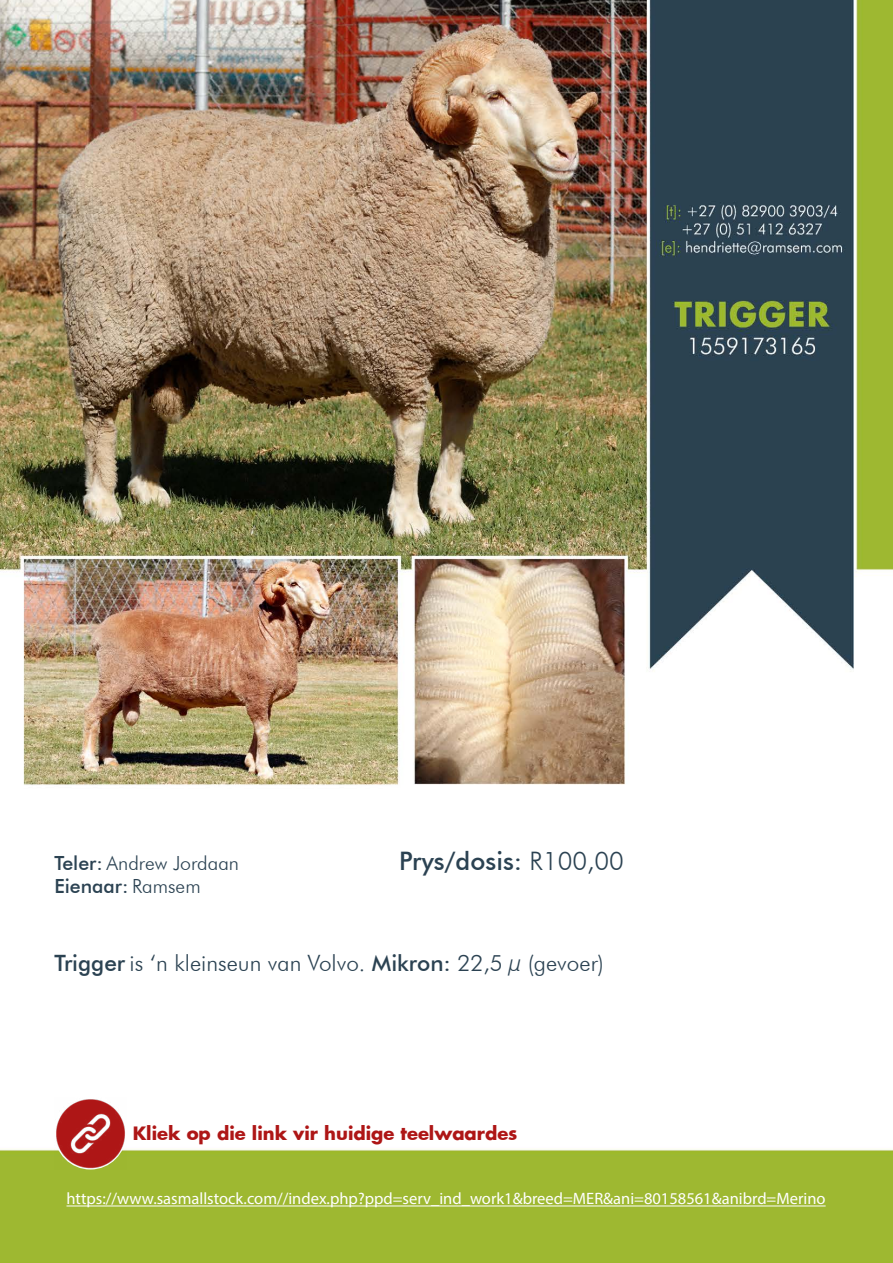
<style>
.page{position:relative;width:893px;height:1263px;background:#fff}
.page>*{position:absolute;margin:0;border:0;box-sizing:border-box;transform-origin:0 0}
.t1{font:500 25.5px "Futura BT";color:#2b4252}
.t2{font:300 22.5px "Futura BT";color:#2b4252}
.t3{font:300 19.5px "Futura BT";color:#2b4252}
.t4{font:500 19.5px "Futura BT";color:#2b4252}
.t5{font:700 18px "Futura";color:#ae1616}
.t6{font:16.5px "Myriad Pro";color:#fff}
.s1{font-weight:500}
.s2{font-weight:300}
</style>
<div class="page">
<img style="left:0;top:0;width:893px;height:1263px">
<hr style="left:66px;top:1205px;width:760px;height:1px;background:#fff">
<img style="left:54px;top:1098px;width:72px;height:72px">
<p class="t3" style="left:54px;top:851px;width:186px"><span class="s1">Teler:</span> Andrew Jordaan</p>
<h1 class="t1" style="left:399px;top:845px;width:226px">Prys/dosis: <span class="s2">R100,00</span></h1>
<p class="t4" style="left:54px;top:874px;width:148px">Eienaar: <span class="s2">Ramsem</span></p>
<h2 class="t2" style="left:54px;top:949px;width:551px"><span class="s1">Trigger</span> is ‘n kleinseun van Volvo. <span class="s1">Mikron:</span> 22,5 µ (gevoer)</h2>
<p class="t5" style="left:133px;top:1120px;width:386px">Kliek op die link vir huidige teelwaardes</p>
<p class="t6" style="left:66px;top:1188px;width:761px">https://www.sasmallstock.com//index.php?ppd=serv_ind_work1&amp;breed=MER&amp;ani=80158561&amp;anibrd=Merino</p>
</div>
